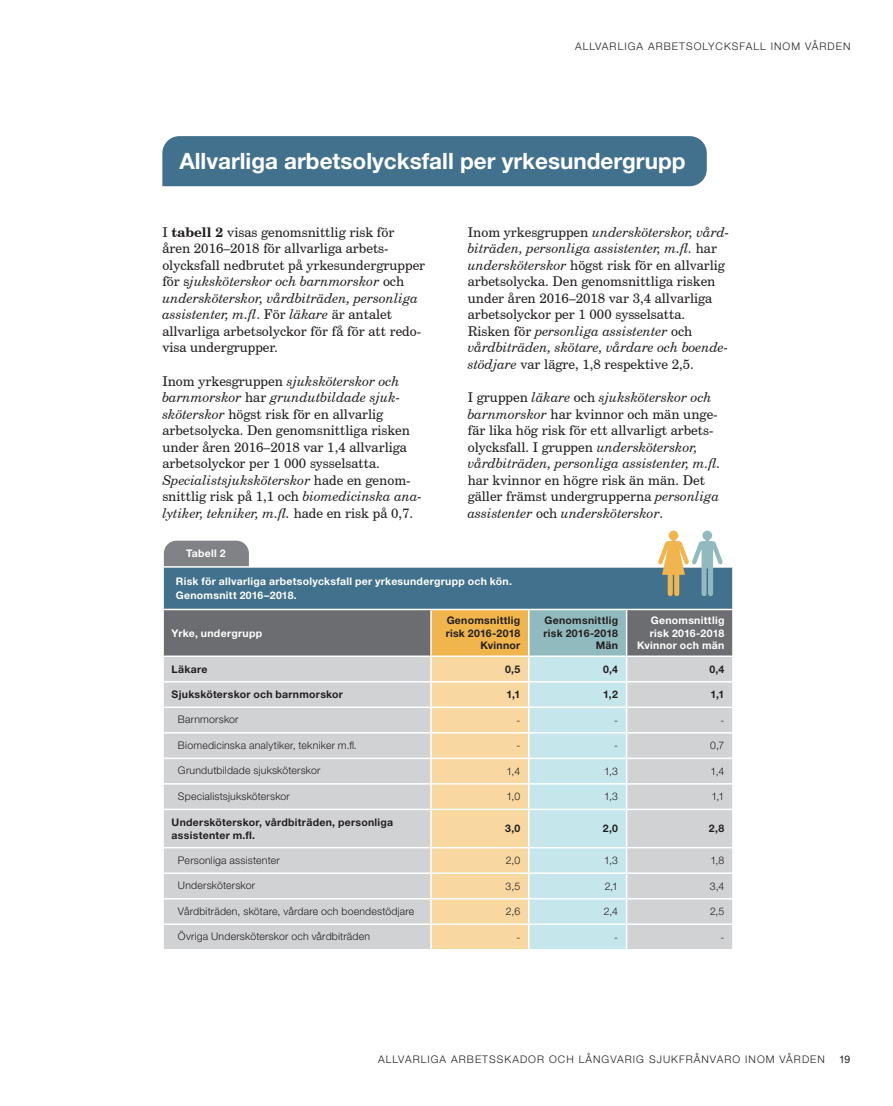
<style>
.page{position:relative;width:893px;height:1106px;background:#fff}
.page>*{position:absolute;margin:0;border:0;box-sizing:border-box;transform-origin:0 0}
.Rubrik_2_lång{font:700 22.5px "Helvetica Neue LT Std";color:#fff}
.Brödtext_9pkt{font:13.5px/16.5px "Century Schoolbook BT";color:#231f20}
.Tabelltext{font:300 10.5px "Helvetica Neue LT Std";letter-spacing:.02em;color:#231f20}
.Tabelltext-2{font:700 10.5px/12.6px "Helvetica Neue LT Std";letter-spacing:.025em;color:#231f20}
.Tabelltext-3{font:300 10.5px "Helvetica Neue LT Std";letter-spacing:.1em;color:#231f20}
.Tabellrubrik_vit{font:700 10.5px/13.5px "Helvetica Neue LT Std";letter-spacing:.025em;color:#fff}
.Tabelltext-4{font:700 10.5px/12.6px "Helvetica Neue LT Std";letter-spacing:.025em;color:#fff}
.Tabellflik{font:700 10.5px "Helvetica Neue LT Std";letter-spacing:.025em;color:#fff}
.t1{font:10.5px "Helvetica Neue LT Std";color:#231f20}
.s1{font-weight:700}
.s2{font-style:italic}
</style>
<div class="page">
<div style="left:162px;top:136px;width:545px;height:50px;background:#41718c"></div>
<div style="left:163px;top:567px;width:570px;height:42px;background:#41718c"></div>
<hr style="left:732px;top:567px;width:2px;height:41px;background:#fff">
<hr style="left:162px;top:567px;width:2px;height:41px;background:#fff">
<hr style="left:162px;top:608px;width:269px;height:2px;background:#fff">
<hr style="left:431px;top:608px;width:98px;height:2px;background:#fff">
<hr style="left:529px;top:608px;width:98px;height:2px;background:#fff">
<hr style="left:627px;top:608px;width:107px;height:2px;background:#fff">
<svg style="left:163px;top:609px;width:570px;height:340px;background:#cecec6"></svg>
<hr style="left:162px;top:708px;width:2px;height:24px;background:#fff">
<hr style="left:162px;top:733px;width:2px;height:24px;background:#fff">
<hr style="left:162px;top:759px;width:2px;height:24px;background:#fff">
<hr style="left:162px;top:848px;width:2px;height:24px;background:#fff">
<hr style="left:162px;top:874px;width:2px;height:24px;background:#fff">
<hr style="left:162px;top:899px;width:2px;height:24px;background:#fff">
<hr style="left:162px;top:925px;width:2px;height:24px;background:#fff">
<svg style="left:164px;top:540px;width:85px;height:26px;background:#87898c"></svg>
<svg style="left:658px;top:530px;width:65px;height:66px"></svg>
<p class="Tabelltext-3" style="left:575px;top:40px;width:277px">ALLVARLIGA ARBETSOLYCKSFALL INOM VÅRDEN</p>
<p class="Rubrik_2_lång" style="left:179px;top:147px;width:508px">Allvarliga arbetsolycksfall per yrkesundergrupp</p>
<p class="Brödtext_9pkt" style="left:162px;top:223px;width:264px">I <span class="s1">tabell 2</span> visas genomsnittlig risk för åren 2016–2018 för allvarliga arbets&shy;olycksfall nedbrutet på yrkesundergrupper för s<span class="s2">juksköterskor och barnmorskor</span> och <span class="s2">undersköterskor, vårdbiträden, personliga assistenter, m.fl</span>. För <span class="s2">läkare</span> är antalet allvarliga arbetsolyckor för få för att redo&shy;visa undergrupper.</p>
<p class="Brödtext_9pkt" style="left:162px;top:372px;width:261px">Inom yrkesgruppen <span class="s2">sjuksköterskor och barnmorskor</span> har <span class="s2">grundutbildade sjuk&shy;sköterskor</span> högst risk för en allvarlig arbetsolycka. Den genomsnittliga risken under åren 2016–2018 var 1,4 allvarliga arbetsolyckor per 1 000 sysselsatta.<br><span class="s2">Specialistsjuksköterskor</span> hade en genom&shy;snittlig risk på 1,1 och <span class="s2">biomedicinska ana&shy;lytiker, tekniker, m.fl.</span> hade en risk på 0,7.</p>
<p class="Brödtext_9pkt" style="left:468px;top:223px;width:263px">Inom yrkesgruppen <span class="s2">undersköterskor, vård&shy;biträden, personliga assistenter, m.fl.</span> har <span class="s2">undersköterskor</span> högst risk för en allvarlig arbetsolycka. Den genomsnittliga risken under åren 2016–2018 var 3,4 allvarliga arbetsolyckor per 1 000 sysselsatta.<br>Risken för <span class="s2">personliga assistenter</span> och <span class="s2">vårdbiträden, skötare, vårdare och boende&shy;stödjare</span> var lägre, 1,8 respektive 2,5.</p>
<p class="Brödtext_9pkt" style="left:468px;top:389px;width:254px">I gruppen <span class="s2">läkare</span> och <span class="s2">sjuksköterskor och barnmorskor</span> har kvinnor och män unge&shy;fär lika hög risk för ett allvarligt arbets&shy;olycksfall. I gruppen <span class="s2">undersköterskor, vårdbiträden, personliga assistenter, m.fl. </span>har kvinnor en högre risk än män. Det gäller främst undergrupperna <span class="s2">personliga assistenter</span> och <span class="s2">undersköterskor</span>.</p>
<p class="Tabellflik" style="left:186px;top:547px;width:41px">Tabell 2</p>
<p class="Tabellrubrik_vit" style="left:176px;top:574px;width:338px">Risk för allvarliga arbetsolycksfall per yrkesundergrupp och kön.<br>Genomsnitt 2016–2018.</p>
<p class="Tabelltext-4" style="left:172px;top:626px;width:92px">Yrke, undergrupp</p>
<p class="Tabelltext-2" style="left:446px;top:613px;width:76px">Genomsnittlig risk 2016-2018</p>
<p class="Tabelltext-2" style="left:480px;top:639px;width:41px">Kvinnor</p>
<p class="Tabelltext-2" style="left:543px;top:613px;width:76px">Genomsnittlig risk 2016-2018</p>
<p class="Tabelltext-2" style="left:596px;top:639px;width:24px">Män</p>
<p class="Tabelltext-4" style="left:650px;top:613px;width:76px">Genomsnittlig risk 2016-2018</p>
<p class="Tabelltext-4" style="left:637px;top:639px;width:89px">Kvinnor och män</p>
<p class="Tabelltext-2" style="left:172px;top:662px;width:37px">Läkare</p>
<p class="Tabelltext-2" style="left:505px;top:662px;width:17px">0,5</p>
<p class="Tabelltext-2" style="left:603px;top:662px;width:17px">0,4</p>
<p class="Tabelltext-2" style="left:709px;top:662px;width:17px">0,4</p>
<p class="Tabelltext-2" style="left:172px;top:688px;width:173px">Sjuksköterskor och barnmorskor</p>
<p class="Tabelltext-2" style="left:506px;top:688px;width:15px">1,1</p>
<p class="Tabelltext-2" style="left:603px;top:688px;width:16px">1,2</p>
<p class="Tabelltext-2" style="left:710px;top:688px;width:15px">1,1</p>
<p class="Tabelltext" style="left:178px;top:713px;width:62px">Barnmorskor</p>
<p class="Tabelltext" style="left:516px;top:713px;width:5px">-</p>
<p class="Tabelltext" style="left:614px;top:713px;width:5px">-</p>
<p class="Tabelltext" style="left:720px;top:713px;width:5px">-</p>
<p class="Tabelltext" style="left:178px;top:738px;width:180px">Biomedicinska analytiker, tekniker m.fl.</p>
<p class="Tabelltext" style="left:516px;top:739px;width:5px">-</p>
<p class="Tabelltext" style="left:614px;top:739px;width:5px">-</p>
<p class="Tabelltext" style="left:710px;top:739px;width:16px">0,7</p>
<p class="Tabelltext" style="left:178px;top:764px;width:144px">Grundutbildade sjuksköterskor</p>
<p class="Tabelltext" style="left:506px;top:764px;width:15px">1,4</p>
<p class="Tabelltext" style="left:604px;top:764px;width:16px">1,3</p>
<p class="Tabelltext" style="left:710px;top:764px;width:15px">1,4</p>
<p class="Tabelltext" style="left:178px;top:789px;width:113px">Specialistsjuksköterskor</p>
<p class="Tabelltext" style="left:506px;top:790px;width:15px">1,0</p>
<p class="Tabelltext" style="left:604px;top:790px;width:16px">1,3</p>
<p class="Tabelltext" style="left:711px;top:790px;width:15px">1,1</p>
<p class="Tabelltext-2" style="left:172px;top:815px;width:223px">Undersköterskor, vårdbiträden, personliga assistenter m.fl.</p>
<p class="Tabelltext-2" style="left:505px;top:822px;width:17px">3,0</p>
<p class="Tabelltext-2" style="left:603px;top:822px;width:17px">2,0</p>
<p class="Tabelltext-2" style="left:709px;top:822px;width:17px">2,8</p>
<p class="Tabelltext" style="left:178px;top:853px;width:103px">Personliga assistenter</p>
<p class="Tabelltext" style="left:506px;top:854px;width:16px">2,0</p>
<p class="Tabelltext" style="left:604px;top:854px;width:16px">1,3</p>
<p class="Tabelltext" style="left:710px;top:854px;width:16px">1,8</p>
<p class="Tabelltext" style="left:178px;top:879px;width:79px">Undersköterskor</p>
<p class="Tabelltext" style="left:506px;top:879px;width:16px">3,5</p>
<p class="Tabelltext" style="left:605px;top:879px;width:15px">2,1</p>
<p class="Tabelltext" style="left:710px;top:879px;width:16px">3,4</p>
<p class="Tabelltext" style="left:178px;top:904px;width:238px">Vårdbiträden, skötare, vårdare och boendestödjare</p>
<p class="Tabelltext" style="left:506px;top:905px;width:16px">2,6</p>
<p class="Tabelltext" style="left:604px;top:905px;width:16px">2,4</p>
<p class="Tabelltext" style="left:710px;top:905px;width:16px">2,5</p>
<p class="Tabelltext" style="left:178px;top:930px;width:194px">Övriga Undersköterskor och vårdbiträden</p>
<p class="Tabelltext" style="left:516px;top:930px;width:5px">-</p>
<p class="Tabelltext" style="left:614px;top:930px;width:5px">-</p>
<p class="Tabelltext" style="left:720px;top:930px;width:5px">-</p>
<p class="Tabelltext-3" style="left:378px;top:1053px;width:448px">ALLVARLIGA ARBETSSKADOR OCH LÅNGVARIG SJUKFRÅNVARO INOM VÅRDEN</p>
<p class="t1" style="left:839px;top:1053px;width:13px">19</p>
</div>
